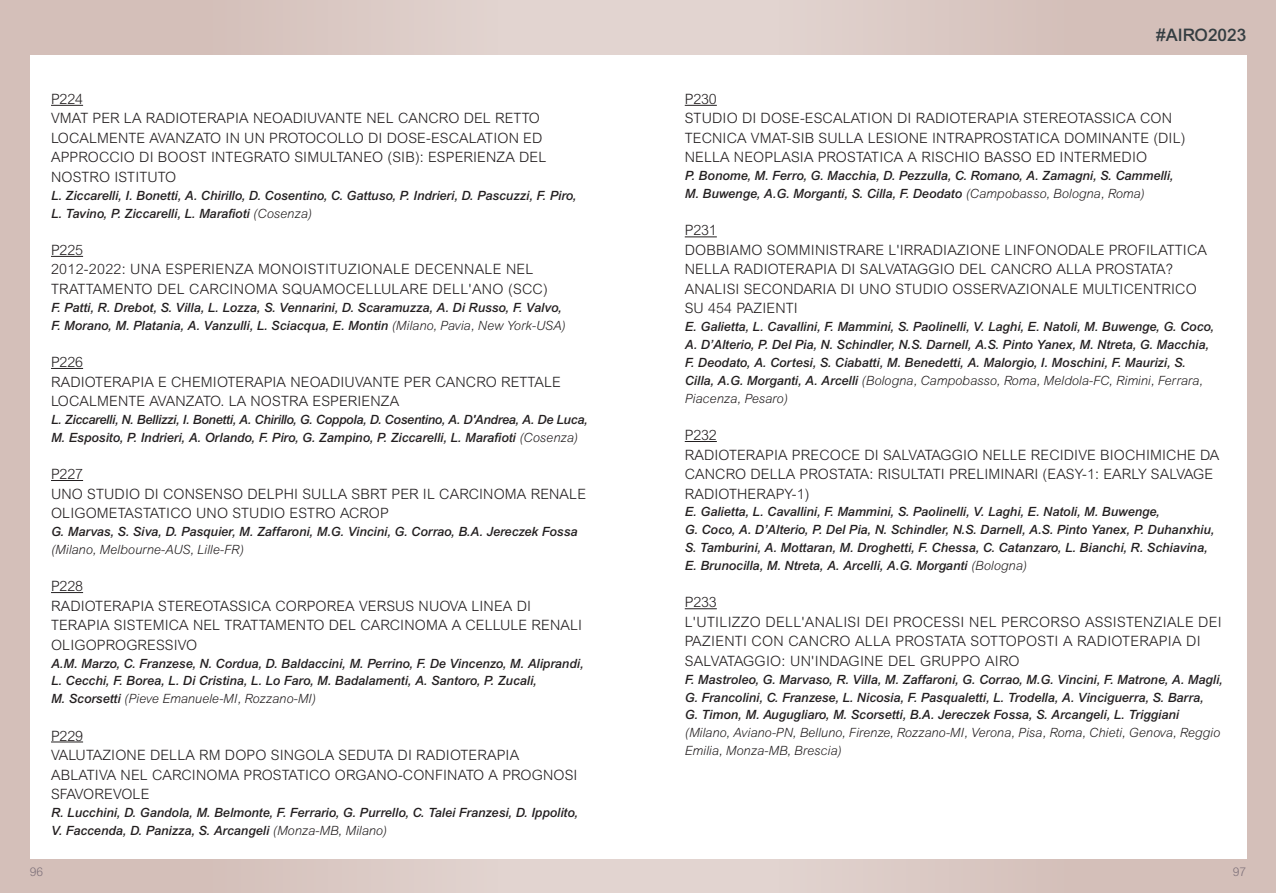
<style>
.page{position:relative;width:1276px;height:893px;background:#fff}
.page>*{position:absolute;margin:0;border:0;box-sizing:border-box;transform-origin:0 0}
.t1{font:500 17.25px "Arial MT Std";color:#343d41}
.t2{font:300 14.25px/19.5px "Arial MT Std";letter-spacing:.01em;color:#231f20}
.t3{font:300 14.25px "Arial MT Std";letter-spacing:-.01em;color:#231f20}
.t4{font:italic 500 12.75px/17.9px "Arial MT Std";color:#231f20}
.t5{font:italic 500 12.75px/17.9px "Arial MT Std";letter-spacing:-.02em;color:#231f20}
.t6{font:italic 300 12.75px/17.9px "Arial MT Std";color:#231f20}
.t7{font:300 12px "Arial MT Std";color:#7e717a}
.s1{font-weight:300}
</style>
<div class="page">
<div style="left:0;top:0;width:638px;height:893px;background:linear-gradient(to right,#d1bab3,#e4d7d3)"></div>
<div style="left:638px;top:0;width:638px;height:893px;background:linear-gradient(to right,#e3d6d3,#d1bbb4)"></div>
<div style="left:30px;top:55px;width:1216px;height:804px;background:#fff"></div>
<hr style="left:51px;top:105px;width:32px;height:1px;background:#231f20">
<hr style="left:51px;top:256px;width:32px;height:1px;background:#231f20">
<hr style="left:51px;top:368px;width:32px;height:1px;background:#231f20">
<hr style="left:51px;top:480px;width:32px;height:1px;background:#231f20">
<hr style="left:51px;top:592px;width:32px;height:1px;background:#231f20">
<hr style="left:51px;top:742px;width:32px;height:1px;background:#231f20">
<hr style="left:685px;top:105px;width:32px;height:1px;background:#231f20">
<hr style="left:685px;top:237px;width:32px;height:1px;background:#231f20">
<hr style="left:685px;top:441px;width:32px;height:1px;background:#231f20">
<hr style="left:685px;top:608px;width:32px;height:1px;background:#231f20">
<p class="t3" style="left:51px;top:91px;width:34px">P224</p>
<p class="t2" style="left:51px;top:109px;width:497px">VMAT PER LA RADIOTERAPIA NEOADIUVANTE NEL CANCRO DEL RETTO LOCALMENTE AVANZATO IN UN PROTOCOLLO DI DOSE-ESCALATION ED APPROCCIO DI BOOST INTEGRATO SIMULTANEO (SIB): ESPERIENZA DEL NOSTRO ISTITUTO</p>
<p class="t4" style="left:51px;top:186px;width:527px">L. Ziccarelli, I. Bonetti, A. Chirillo, D. Cosentino, C. Gattuso, P. Indrieri, D. Pascuzzi, F. Piro,<br>L. Tavino, P. Ziccarelli, L. Marafioti <span class="s1">(Cosenza)</span></p>
<p class="t3" style="left:51px;top:242px;width:34px">P225</p>
<p class="t2" style="left:51px;top:260px;width:498px">2012-2022: UNA ESPERIENZA MONOISTITUZIONALE DECENNALE NEL<br>TRATTAMENTO DEL CARCINOMA SQUAMOCELLULARE DELL'ANO (SCC)</p>
<p class="t4" style="left:51px;top:298px;width:516px">F. Patti, R. Drebot, S. Villa, L. Lozza, S. Vennarini, D. Scaramuzza, A. Di Russo, F. Valvo,<br>F. Morano, M. Platania, A. Vanzulli, L. Sciacqua, E. Montin <span class="s1">(Milano, Pavia, New York-USA)</span></p>
<p class="t3" style="left:51px;top:354px;width:34px">P226</p>
<p class="t2" style="left:51px;top:372px;width:511px">RADIOTERAPIA E CHEMIOTERAPIA NEOADIUVANTE PER CANCRO RETTALE<br>LOCALMENTE AVANZATO. LA NOSTRA ESPERIENZA</p>
<p class="t5" style="left:51px;top:410px;width:538px">L. Ziccarelli, N. Bellizzi, I. Bonetti, A. Chirillo, G. Coppola, D. Cosentino, A. D'Andrea, A. De Luca,<br>M. Esposito, P. Indrieri, A. Orlando, F. Piro, G. Zampino, P. Ziccarelli, L. Marafioti <span class="s1">(Cosenza)</span></p>
<p class="t3" style="left:51px;top:466px;width:34px">P227</p>
<p class="t2" style="left:51px;top:484px;width:536px">UNO STUDIO DI CONSENSO DELPHI SULLA SBRT PER IL CARCINOMA RENALE<br>OLIGOMETASTATICO UNO STUDIO ESTRO ACROP</p>
<p class="t4" style="left:51px;top:522px;width:528px">G. Marvas, S. Siva, D. Pasquier, M. Zaffaroni, M.G. Vincini, G. Corrao, B.A. Jereczek Fossa</p>
<p class="t6" style="left:51px;top:540px;width:194px">(Milano, Melbourne-AUS, Lille-FR)</p>
<p class="t3" style="left:51px;top:578px;width:34px">P228</p>
<p class="t2" style="left:51px;top:596px;width:532px">RADIOTERAPIA STEREOTASSICA CORPOREA VERSUS NUOVA LINEA DI<br>TERAPIA SISTEMICA NEL TRATTAMENTO DEL CARCINOMA A CELLULE RENALI<br>OLIGOPROGRESSIVO</p>
<p class="t4" style="left:51px;top:654px;width:534px">A.M. Marzo, C. Franzese, N. Cordua, D. Baldaccini, M. Perrino, F. De Vincenzo, M. Aliprandi,<br>L. Cecchi, F. Borea, L. Di Cristina, L. Lo Faro, M. Badalamenti, A. Santoro, P. Zucali,<br>M. Scorsetti <span class="s1">(Pieve Emanuele-MI, Rozzano-MI)</span></p>
<p class="t3" style="left:51px;top:727px;width:34px">P229</p>
<p class="t2" style="left:51px;top:745px;width:528px">VALUTAZIONE DELLA RM DOPO SINGOLA SEDUTA DI RADIOTERAPIA<br>ABLATIVA NEL CARCINOMA PROSTATICO ORGANO-CONFINATO A PROGNOSI<br>SFAVOREVOLE</p>
<p class="t4" style="left:51px;top:803px;width:528px">R. Lucchini, D. Gandola, M. Belmonte, F. Ferrario, G. Purrello, C. Talei Franzesi, D. Ippolito,<br>V. Faccenda, D. Panizza, S. Arcangeli <span class="s1">(Monza-MB, Milano)</span></p>
<h1 class="t1" style="left:1156px;top:25px;width:91px">#AIRO2023</h1>
<p class="t3" style="left:685px;top:91px;width:34px">P230</p>
<p class="t2" style="left:685px;top:109px;width:502px">STUDIO DI DOSE-ESCALATION DI RADIOTERAPIA STEREOTASSICA CON<br>TECNICA VMAT-SIB SULLA LESIONE INTRAPROSTATICA DOMINANTE (DIL)<br>NELLA NEOPLASIA PROSTATICA A RISCHIO BASSO ED INTERMEDIO</p>
<p class="t4" style="left:685px;top:167px;width:490px">P. Bonome, M. Ferro, G. Macchia, D. Pezzulla, C. Romano, A. Zamagni, S. Cammelli,<br>M. Buwenge, A.G. Morganti, S. Cilla, F. Deodato <span class="s1">(Campobasso, Bologna, Roma)</span></p>
<p class="t3" style="left:685px;top:222px;width:34px">P231</p>
<p class="t2" style="left:685px;top:240px;width:524px">DOBBIAMO SOMMINISTRARE L'IRRADIAZIONE LINFONODALE PROFILATTICA NELLA RADIOTERAPIA DI SALVATAGGIO DEL CANCRO ALLA PROSTATA?<br>ANALISI SECONDARIA DI UNO STUDIO OSSERVAZIONALE MULTICENTRICO SU 454 PAZIENTI</p>
<p class="t4" style="left:685px;top:318px;width:531px">E. Galietta, L. Cavallini, F. Mammini, S. Paolinelli, V. Laghi, E. Natoli, M. Buwenge, G. Coco, A. D’Alterio, P. Del Pia, N. Schindler, N.S. Darnell, A.S. Pinto Yanex, M. Ntreta, G. Macchia, F. Deodato, A. Cortesi, S. Ciabatti, M. Benedetti, A. Malorgio, I. Moschini, F. Maurizi, S.<br>Cilla, A.G. Morganti, A. Arcelli <span class="s1">(Bologna, Campobasso, Roma, Meldola-FC, Rimini, Ferrara, Piacenza, Pesaro)</span></p>
<p class="t3" style="left:685px;top:427px;width:34px">P232</p>
<p class="t2" style="left:685px;top:445px;width:536px">RADIOTERAPIA PRECOCE DI SALVATAGGIO NELLE RECIDIVE BIOCHIMICHE DA<br>CANCRO DELLA PROSTATA: RISULTATI PRELIMINARI (EASY-1: EARLY SALVAGE<br>RADIOTHERAPY-1)</p>
<p class="t4" style="left:685px;top:503px;width:531px">E. Galietta, L. Cavallini, F. Mammini, S. Paolinelli, V. Laghi, E. Natoli, M. Buwenge,<br>G. Coco, A. D’Alterio, P. Del Pia, N. Schindler, N.S. Darnell, A.S. Pinto Yanex, P. Duhanxhiu, S. Tamburini, A. Mottaran, M. Droghetti, F. Chessa, C. Catanzaro, L. Bianchi, R. Schiavina, E. Brunocilla, M. Ntreta, A. Arcelli, A.G. Morganti <span class="s1">(Bologna)</span></p>
<p class="t3" style="left:685px;top:594px;width:34px">P233</p>
<p class="t2" style="left:685px;top:612px;width:538px">L'UTILIZZO DELL'ANALISI DEI PROCESSI NEL PERCORSO ASSISTENZIALE DEI<br>PAZIENTI CON CANCRO ALLA PROSTATA SOTTOPOSTI A RADIOTERAPIA DI<br>SALVATAGGIO: UN'INDAGINE DEL GRUPPO AIRO</p>
<p class="t4" style="left:685px;top:670px;width:539px">F. Mastroleo, G. Marvaso, R. Villa, M. Zaffaroni, G. Corrao, M.G. Vincini, F. Matrone, A. Magli,<br>G. Francolini, C. Franzese, L. Nicosia, F. Pasqualetti, L. Trodella, A. Vinciguerra, S. Barra,<br>G. Timon, M. Augugliaro, M. Scorsetti, B.A. Jereczek Fossa, S. Arcangeli, L. Triggiani</p>
<p class="t6" style="left:685px;top:724px;width:537px">(Milano, Aviano-PN, Belluno, Firenze, Rozzano-MI, Verona, Pisa, Roma, Chieti, Genova, Reggio<br>Emilia, Monza-MB, Brescia)</p>
<p class="t7" style="left:30px;top:865px;width:15px">96</p>
<p class="t7" style="left:1232px;top:865px;width:15px">97</p>
</div>
